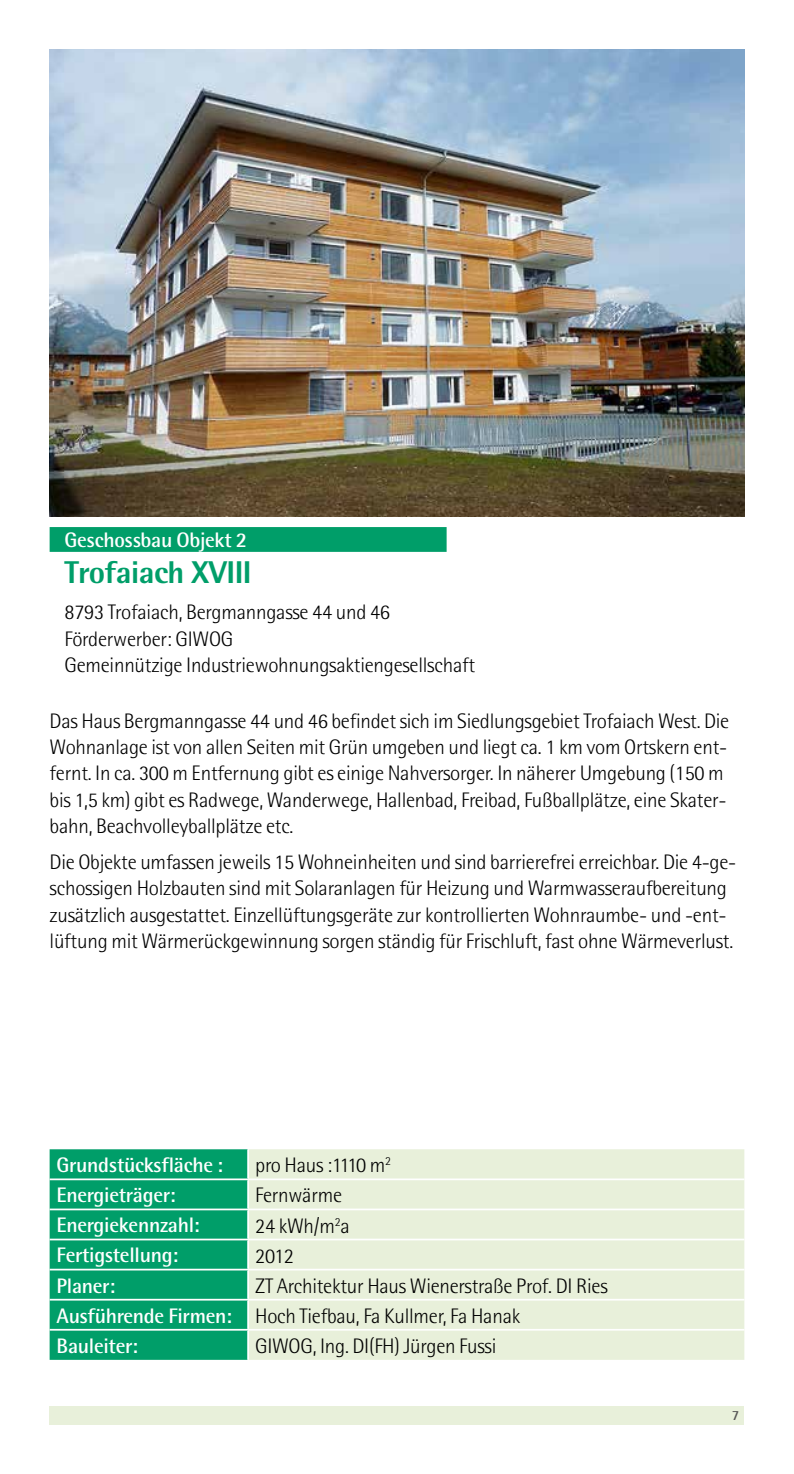
<style>
.page{position:relative;width:794px;height:1474px;background:#fff}
.page>*{position:absolute;margin:0;border:0;box-sizing:border-box;transform-origin:0 0}
.t1{font:800 31.5px "Rotis Semi Sans";letter-spacing:-.015em;color:#009e69}
.t2{font:300 21px/26.2px "Rotis Semi Sans";letter-spacing:-.01em;color:#000}
.t3{font:700 21px "Rotis Semi Sans";letter-spacing:-.015em;color:#fff}
.t4{font:700 14px "Rotis Semi Sans";color:#565655}
.s1{font-weight:700;color:#fff}
</style>
<div class="page">
<div style="left:50px;top:1405px;width:694px;height:19px;background:#e8f0da"></div>
<div style="left:50px;top:527px;width:396px;height:25px;background:#009e69"></div>
<img style="left:50px;top:50px;width:694px;height:466px">
<div style="left:50px;top:1149px;width:197px;height:210px;background:#009e69"></div>
<div style="left:249px;top:1149px;width:495px;height:210px;background:#e8f0da"></div>
<hr style="left:50px;top:1178px;width:198px;height:2px;background:#fff">
<hr style="left:248px;top:1178px;width:496px;height:2px;background:#fff">
<hr style="left:50px;top:1208px;width:198px;height:2px;background:#fff">
<hr style="left:248px;top:1208px;width:496px;height:2px;background:#fff">
<hr style="left:50px;top:1238px;width:198px;height:2px;background:#fff">
<hr style="left:248px;top:1238px;width:496px;height:2px;background:#fff">
<hr style="left:50px;top:1268px;width:198px;height:2px;background:#fff">
<hr style="left:248px;top:1268px;width:496px;height:2px;background:#fff">
<hr style="left:50px;top:1298px;width:198px;height:2px;background:#fff">
<hr style="left:248px;top:1298px;width:496px;height:2px;background:#fff">
<hr style="left:50px;top:1328px;width:198px;height:2px;background:#fff">
<hr style="left:248px;top:1328px;width:496px;height:2px;background:#fff">
<p class="t3" style="left:64px;top:527px;width:184px">Geschossbau Objekt 2</p>
<h1 class="t1" style="left:64px;top:552px;width:189px">Trofaiach XVIII</h1>
<p class="t2" style="left:64px;top:599px;width:412px">8793 Trofaiach, Bergmanngasse 44 und 46<br>Förderwerber: GIWOG<br>Gemeinnützige Industriewohnungsaktiengesellschaft</p>
<p class="t2" style="left:50px;top:707px;width:681px">Das Haus Bergmanngasse 44 und 46 befindet sich im Siedlungsgebiet Trofaiach West. Die Wohnanlage ist von allen Seiten mit Grün umgeben und liegt ca. 1 km vom Ortskern ent&shy;fernt. In ca. 300 m Entfernung gibt es einige Nahversorger. In näherer Umgebung (150 m bis 1,5 km) gibt es Radwege, Wanderwege, Hallenbad, Freibad, Fußballplätze, eine Skater&shy;bahn, Beachvolleyballplätze etc.</p>
<p class="t2" style="left:50px;top:848px;width:688px">Die Objekte umfassen jeweils 15 Wohneinheiten und sind barrierefrei erreichbar. Die 4-ge&shy;schossigen Holzbauten sind mit Solaranlagen für Heizung und Warmwasseraufbereitung zusätzlich ausgestattet. Einzellüftungsgeräte zur kontrollierten Wohnraumbe- und -ent&shy;lüftung mit Wärmerückgewinnung sorgen ständig für Frischluft, fast ohne Wärmeverlust.</p>
<p class="t3" style="left:57px;top:1152px;width:168px">Grundstücksfläche :</p>
<p class="t2" style="left:255px;top:1152px;width:137px">pro Haus :1110 m<sup>2</sup></p>
<p class="t3" style="left:57px;top:1182px;width:121px">Energieträger:</p>
<p class="t2" style="left:255px;top:1182px;width:88px">Fernwärme</p>
<p class="t3" style="left:57px;top:1212px;width:145px">Energiekennzahl:</p>
<p class="t2" style="left:255px;top:1212px;width:96px">24 kWh/m<sup>2</sup>a</p>
<p class="t3" style="left:57px;top:1242px;width:123px">Fertigstellung:</p>
<p class="t2" style="left:255px;top:1242px;width:40px">2012</p>
<p class="t3" style="left:57px;top:1272px;width:60px">Planer:</p>
<p class="t2" style="left:57px;top:1270px;width:552px;line-height:29.9px;text-indent:198px">ZT Architektur Haus Wienerstraße Prof. DI Ries<br><span class="s1">Ausführende Firmen:</span> Hoch Tiefbau, Fa Kullmer, Fa Hanak<br><span class="s1">Bauleiter:</span></p>
<p class="t2" style="left:255px;top:1332px;width:243px">GIWOG, Ing. DI(FH) Jürgen Fussi</p>
<p class="t4" style="left:732px;top:1406px;width:9px">7</p>
</div>
